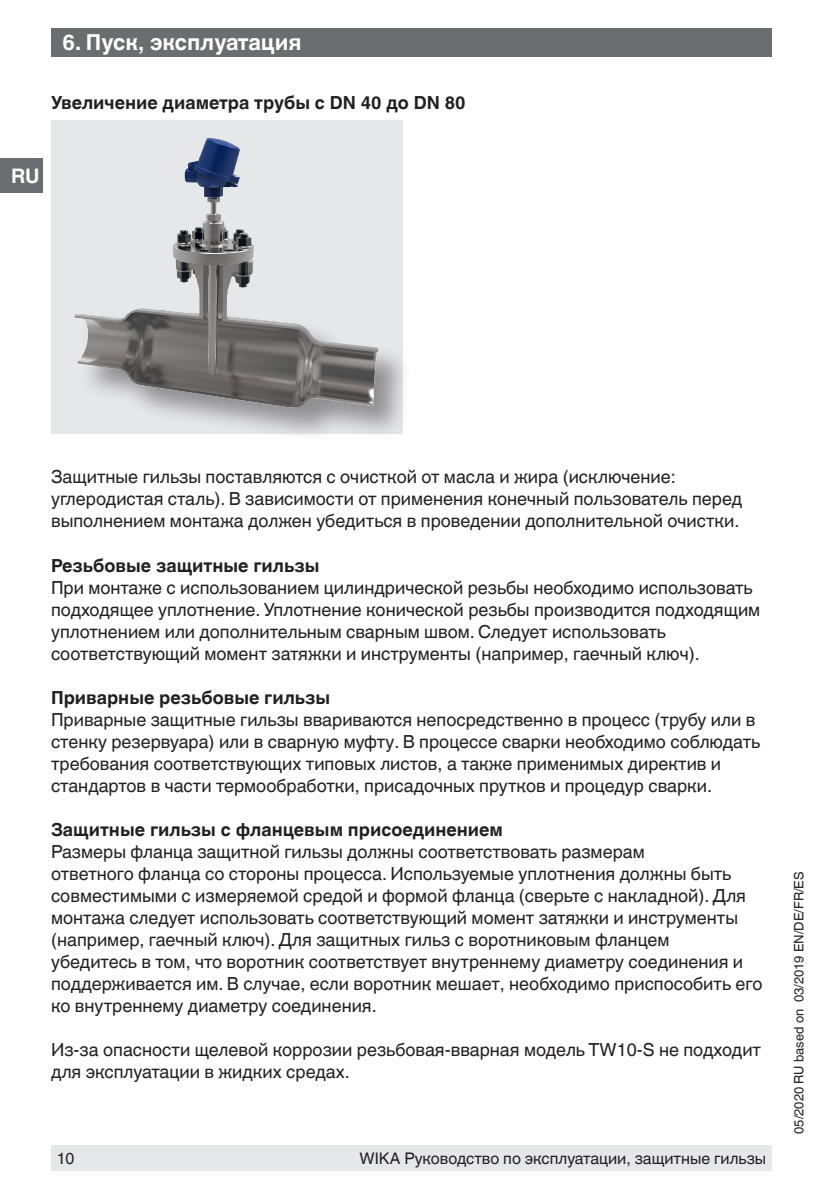
<style>
.page{position:relative;width:840px;height:1191px;background:#fff}
.page>*{position:absolute;margin:0;border:0;box-sizing:border-box;transform-origin:0 0}
.t1{font:700 22px "Helvetica World";color:#fff}
.t2{font:700 20px "Helvetica World";color:#fff}
.t3{font:18px/22px "Helvetica World";color:#231f20}
.t4{font:700 18px "Helvetica World";color:#231f20}
.t5{font:16px "Helvetica World";color:#231f20}
.t6{font:13px "Helvetica World";color:#231f20}
</style>
<div class="page">
<div style="left:51px;top:28px;width:720px;height:29px;background:#6c6d70"></div>
<div style="left:51px;top:1145px;width:720px;height:26px;background:#e6e7e9"></div>
<div style="left:0;top:159px;width:43px;height:34px;background:#6c6d70"></div>
<div style="left:51px;top:120px;width:352px;height:314px;background:#e6e7e9"></div>
<div style="left:75px;top:312px;width:337px;height:130px;background:#231f20;opacity:.44"></div>
<img style="left:74px;top:137px;width:314px;height:281px">
<p class="t1" style="left:62px;top:30px;width:241px">6. Пуск, эксплуатация</p>
<p class="t4" style="left:51px;top:93px;width:416px">Увеличение диаметра трубы с DN 40 до DN 80</p>
<p class="t2" style="left:11px;top:164px;width:30px">RU</p>
<p class="t3" style="left:51px;top:466px;width:692px">Защитные гильзы поставляются с очисткой от масла и жира (исключение: углеродистая сталь). В зависимости от применения конечный пользователь перед выполнением монтажа должен убедиться в проведении дополнительной очистки.</p>
<p class="t4" style="left:51px;top:555px;width:270px">Резьбовые защитные гильзы</p>
<p class="t3" style="left:51px;top:576px;width:710px">При монтаже с использованием цилиндрической резьбы необходимо использовать подходящее уплотнение. Уплотнение конической резьбы производится подходящим уплотнением или дополнительным сварным швом. Следует использовать соответствующий момент затяжки и инструменты (например, гаечный ключ).</p>
<p class="t4" style="left:51px;top:687px;width:280px">Приварные резьбовые гильзы</p>
<p class="t3" style="left:51px;top:708px;width:710px">Приварные защитные гильзы ввариваются непосредственно в процесс (трубу или в стенку резервуара) или в сварную муфту. В процессе сварки необходимо соблюдать требования соответствующих типовых листов, а также применимых директив и стандартов в части термообработки, присадочных прутков и процедур сварки.</p>
<p class="t4" style="left:51px;top:818px;width:453px">Защитные гильзы с фланцевым присоединением</p>
<p class="t3" style="left:51px;top:840px;width:712px">Размеры фланца защитной гильзы должны соответствовать размерам<br>ответного фланца со стороны процесса. Используемые уплотнения должны быть совместимыми с измеряемой средой и формой фланца (сверьте с накладной). Для монтажа следует использовать соответствующий момент затяжки и инструменты (например, гаечный ключ). Для защитных гильз с воротниковым фланцем<br>убедитесь в том, что воротник соответствует внутреннему диаметру соединения и поддерживается им. В случае, если воротник мешает, необходимо приспособить его ко внутреннему диаметру соединения.</p>
<p class="t3" style="left:51px;top:1038px;width:711px">Из-за опасности щелевой коррозии резьбовая-вварная модель TW10-S не подходит для эксплуатации в жидких средах.</p>
<p class="t5" style="left:57px;top:1149px;width:19px">10</p>
<p class="t5" style="left:359px;top:1149px;width:408px">WIKA Руководство по эксплуатации, защитные гильзы</p>
<p class="t6" style="left:791px;top:1133px;width:264px;rotate:-90deg">05/2020 RU based on 03/2019 EN/DE/FR/ES</p>
</div>
